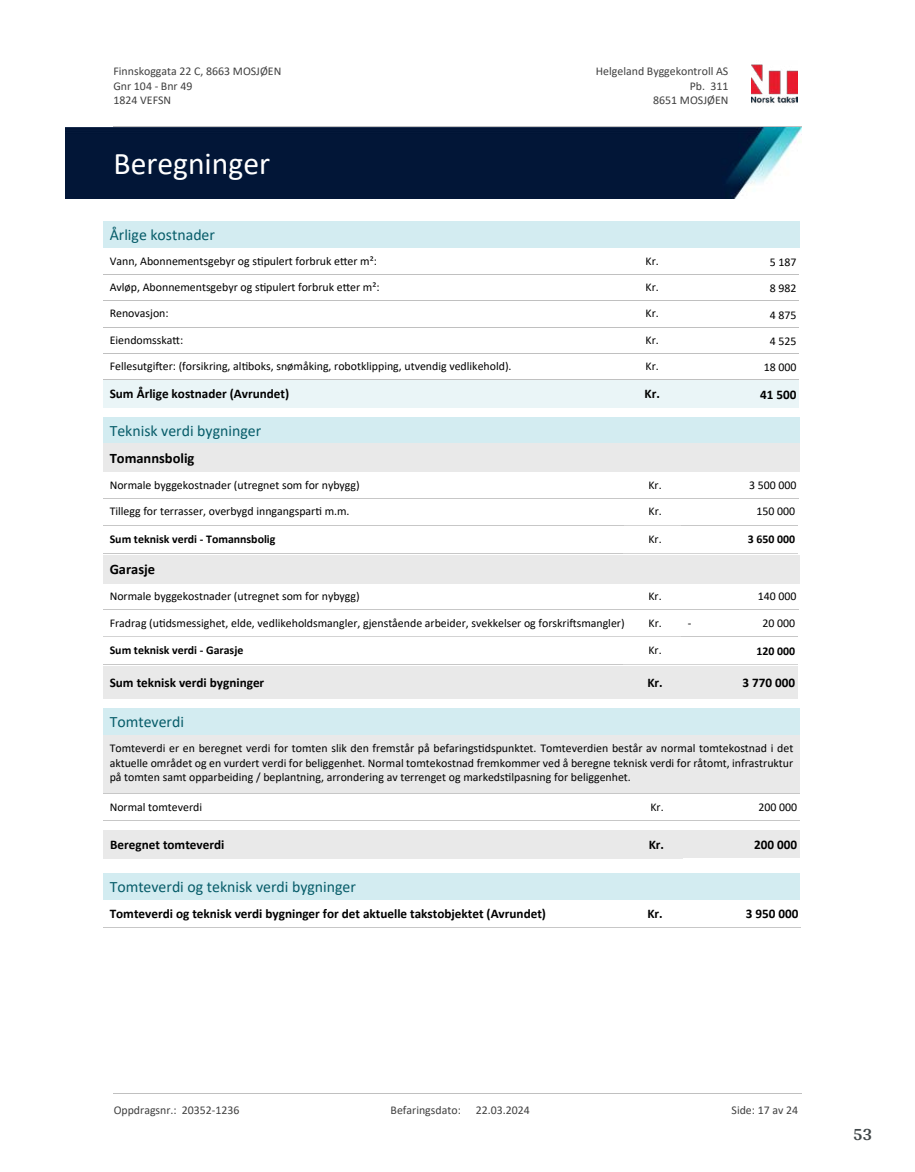
<style>
.page{position:relative;width:915px;height:1172px;background:#fff}
.page>*{position:absolute;margin:0;border:0;box-sizing:border-box;transform-origin:0 0}
.t1{font:31.65px "Calibri";color:#fff}
.t2{font:700 18px "Arya";color:#414749}
.t3{font:15.75px "Calibri";color:#065c69}
.t4{font:700 14.55px "Calibri";color:#000}
.t5{font:700 13.2px "Calibri";color:#000}
.t6{font:11.85px/14.4px "Calibri";color:#000;text-align:justify}
.t7{font:11.85px/14.5px "Calibri";color:#404040}
.t8{font:700 11.85px "Calibri";color:#000}
</style>
<div class="page">
<img style="left:65px;top:128px;width:736px;height:71px">
<div style="left:103px;top:417px;width:695px;height:26px;background:#d3ecf1"></div>
<div style="left:103px;top:443px;width:695px;height:29px;background:#e9e9e9"></div>
<hr style="left:103px;top:525px;width:520px;height:1px;background:#c7c7c7">
<hr style="left:623px;top:525px;width:58px;height:1px;background:#d3d3d3">
<hr style="left:681px;top:525px;width:116px;height:1px;background:#c7c7c7">
<hr style="left:103px;top:498px;width:520px;height:1px;background:#c7c7c7">
<hr style="left:681px;top:498px;width:117px;height:1px;background:#c7c7c7">
<hr style="left:623px;top:498px;width:58px;height:1px;background:#c7c7c7">
<hr style="left:103px;top:553px;width:520px;height:1px;background:#c7c7c7">
<hr style="left:623px;top:553px;width:58px;height:1px;background:#d3d3d3">
<hr style="left:681px;top:553px;width:116px;height:1px;background:#d3d3d3">
<div style="left:103px;top:555px;width:695px;height:28px;background:#e9e9e9"></div>
<hr style="left:103px;top:610px;width:520px;height:1px;background:#c7c7c7">
<hr style="left:681px;top:610px;width:117px;height:1px;background:#c7c7c7">
<hr style="left:103px;top:636px;width:520px;height:1px;background:#d3d3d3">
<hr style="left:702px;top:636px;width:95px;height:1px;background:#c7c7c7">
<hr style="left:623px;top:636px;width:58px;height:1px;background:#d3d3d3">
<hr style="left:623px;top:610px;width:58px;height:1px;background:#c7c7c7">
<hr style="left:103px;top:665px;width:520px;height:1px;background:#c7c7c7">
<hr style="left:623px;top:665px;width:58px;height:1px;background:#d3d3d3">
<hr style="left:681px;top:665px;width:116px;height:1px;background:#d3d3d3">
<svg style="left:681px;top:636px;width:21px;height:1px"></svg>
<div style="left:103px;top:666px;width:520px;height:33px;background:#e9e9e9"></div>
<div style="left:623px;top:666px;width:58px;height:33px;background:#e9e9e9"></div>
<div style="left:681px;top:666px;width:116px;height:33px;background:#e9e9e9"></div>
<div style="left:103px;top:222px;width:695px;height:26px;background:#d3ecf1"></div>
<hr style="left:103px;top:274px;width:521px;height:1px;background:#c0c0c0">
<hr style="left:624px;top:274px;width:58px;height:1px;background:#c0c0c0">
<hr style="left:682px;top:274px;width:116px;height:1px;background:#c0c0c0">
<hr style="left:103px;top:301px;width:521px;height:1px;background:#c0c0c0">
<hr style="left:624px;top:301px;width:58px;height:1px;background:#c0c0c0">
<hr style="left:682px;top:301px;width:116px;height:1px;background:#c0c0c0">
<hr style="left:103px;top:327px;width:521px;height:1px;background:#c0c0c0">
<hr style="left:624px;top:327px;width:58px;height:1px;background:#c0c0c0">
<hr style="left:682px;top:327px;width:116px;height:1px;background:#c0c0c0">
<hr style="left:103px;top:353px;width:521px;height:1px;background:#c0c0c0">
<hr style="left:624px;top:353px;width:58px;height:1px;background:#c0c0c0">
<hr style="left:682px;top:353px;width:116px;height:1px;background:#c0c0c0">
<div style="left:103px;top:380px;width:521px;height:28px;background:#eaf5f7"></div>
<div style="left:624px;top:380px;width:58px;height:28px;background:#eaf5f7"></div>
<div style="left:682px;top:380px;width:116px;height:28px;background:#eaf5f7"></div>
<div style="left:103px;top:709px;width:696px;height:26px;background:#d3ecf1"></div>
<div style="left:103px;top:735px;width:696px;height:59px;background:#e9e9e9"></div>
<hr style="left:103px;top:794px;width:696px;height:1px;background:#c7c7c7">
<hr style="left:103px;top:820px;width:522px;height:1px;background:#c7c7c7">
<hr style="left:625px;top:820px;width:58px;height:1px;background:#c7c7c7">
<hr style="left:683px;top:820px;width:116px;height:1px;background:#c7c7c7">
<div style="left:104px;top:830px;width:521px;height:28px;background:#e9e9e9"></div>
<div style="left:625px;top:830px;width:58px;height:28px;background:#e9e9e9"></div>
<div style="left:683px;top:830px;width:116px;height:28px;background:#e9e9e9"></div>
<div style="left:103px;top:873px;width:696px;height:27px;background:#d3ecf1"></div>
<hr style="left:103px;top:927px;width:520px;height:1px;background:#c7c7c7">
<hr style="left:623px;top:927px;width:58px;height:1px;background:#c7c7c7">
<hr style="left:681px;top:927px;width:120px;height:1px;background:#c7c7c7">
<img style="left:751px;top:64px;width:46px;height:40px">
<hr style="left:113px;top:127px;width:688px;height:1px;background:#c0c0c0">
<hr style="left:113px;top:1093px;width:688px;height:1px;background:#c0c0c0">
<p class="t7" style="left:113px;top:64px;width:169px">Finnskoggata 22 C, 8663 MOSJØEN<br>Gnr 104 - Bnr 49<br>1824 VEFSN</p>
<p class="t7" style="left:595px;top:64px;width:134px">Helgeland Byggekontroll AS</p>
<p class="t7" style="left:689px;top:78px;width:40px">Pb. 311</p>
<p class="t7" style="left:653px;top:93px;width:77px">8651 MOSJØEN</p>
<h1 class="t1" style="left:113px;top:142px;width:158px">Beregninger</h1>
<h3 class="t3" style="left:110px;top:224px;width:107px">Årlige kostnader</h3>
<p class="t6" style="left:110px;top:253px;width:268px">Vann, Abonnementsgebyr og s琀椀pulert forbruk e琀琀er m²:</p>
<p class="t6" style="left:645px;top:253px;width:15px">Kr.</p>
<p class="t6" style="left:769px;top:255px;width:28px">5 187</p>
<p class="t6" style="left:110px;top:280px;width:271px">Avløp, Abonnementsgebyr og s琀椀pulert forbruk e琀琀er m²:</p>
<p class="t6" style="left:645px;top:280px;width:15px">Kr.</p>
<p class="t6" style="left:769px;top:281px;width:28px">8 982</p>
<p class="t6" style="left:110px;top:306px;width:60px">Renovasjon:</p>
<p class="t6" style="left:645px;top:306px;width:15px">Kr.</p>
<p class="t6" style="left:769px;top:307px;width:28px">4 875</p>
<p class="t6" style="left:110px;top:332px;width:75px">Eiendomsska琀琀:</p>
<p class="t6" style="left:645px;top:332px;width:15px">Kr.</p>
<p class="t6" style="left:769px;top:333px;width:28px">4 525</p>
<p class="t6" style="left:110px;top:358px;width:403px">Fellesutgi昀琀er: (forsikring, al琀椀boks, snømåking, robotklipping, utvendig vedlikehold).</p>
<p class="t6" style="left:645px;top:358px;width:15px">Kr.</p>
<p class="t6" style="left:763px;top:360px;width:34px">18 000</p>
<p class="t5" style="left:110px;top:384px;width:181px">Sum Årlige kostnader (Avrundet)</p>
<p class="t5" style="left:644px;top:384px;width:17px">Kr.</p>
<p class="t5" style="left:759px;top:385px;width:38px">41 500</p>
<h3 class="t3" style="left:110px;top:419px;width:153px">Teknisk verdi bygninger</h3>
<p class="t4" style="left:110px;top:447px;width:86px">Tomannsbolig</p>
<p class="t6" style="left:110px;top:477px;width:251px">Normale byggekostnader (utregnet som for nybygg)</p>
<p class="t6" style="left:648px;top:477px;width:15px">Kr.</p>
<p class="t6" style="left:748px;top:477px;width:49px">3 500 000</p>
<p class="t6" style="left:110px;top:504px;width:241px">Tillegg for terrasser, overbygd inngangspar琀椀 m.m.</p>
<p class="t6" style="left:648px;top:504px;width:15px">Kr.</p>
<p class="t6" style="left:756px;top:504px;width:40px">150 000</p>
<p class="t8" style="left:110px;top:530px;width:167px">Sum teknisk verdi - Tomannsbolig</p>
<p class="t6" style="left:648px;top:531px;width:15px">Kr.</p>
<p class="t8" style="left:747px;top:531px;width:49px">3 650 000</p>
<p class="t4" style="left:110px;top:559px;width:47px">Garasje</p>
<p class="t6" style="left:110px;top:589px;width:251px">Normale byggekostnader (utregnet som for nybygg)</p>
<p class="t6" style="left:757px;top:589px;width:40px">140 000</p>
<p class="t6" style="left:110px;top:615px;width:516px">Fradrag (u琀椀dsmessighet, elde, vedlikeholdsmangler, gjenstående arbeider, svekkelser og forskri昀琀smangler)</p>
<p class="t6" style="left:648px;top:615px;width:15px">Kr.</p>
<p class="t6" style="left:762px;top:615px;width:34px">20 000</p>
<p class="t6" style="left:648px;top:589px;width:15px">Kr.</p>
<p class="t6" style="left:687px;top:615px;width:5px">-</p>
<p class="t8" style="left:110px;top:642px;width:135px">Sum teknisk verdi - Garasje</p>
<p class="t6" style="left:648px;top:643px;width:15px">Kr.</p>
<p class="t8" style="left:756px;top:642px;width:40px">120 000</p>
<p class="t5" style="left:110px;top:673px;width:156px">Sum teknisk verdi bygninger</p>
<p class="t5" style="left:647px;top:673px;width:17px">Kr.</p>
<p class="t5" style="left:742px;top:673px;width:54px">3 770 000</p>
<h3 class="t3" style="left:110px;top:711px;width:76px">Tomteverdi</h3>
<p class="t6" style="left:110px;top:741px;width:685px">Tomteverdi er en beregnet verdi for tomten slik den fremstår på befarings琀椀dspunktet. Tomteverdien består av normal tomtekostnad i det aktuelle området og en vurdert verdi for beliggenhet. Normal tomtekostnad fremkommer ved å beregne teknisk verdi for råtomt, infrastruktur på tomten samt opparbeiding / beplantning, arrondering av terrenget og markeds琀椀lpasning for beliggenhet.</p>
<p class="t6" style="left:110px;top:799px;width:94px">Normal tomteverdi</p>
<p class="t6" style="left:650px;top:799px;width:15px">Kr.</p>
<p class="t6" style="left:758px;top:799px;width:40px">200 000</p>
<p class="t5" style="left:110px;top:835px;width:116px">Beregnet tomteverdi</p>
<p class="t5" style="left:648px;top:835px;width:17px">Kr.</p>
<p class="t5" style="left:754px;top:835px;width:44px">200 000</p>
<h3 class="t3" style="left:110px;top:876px;width:248px">Tomteverdi og teknisk verdi bygninger</h3>
<p class="t5" style="left:110px;top:904px;width:437px">Tomteverdi og teknisk verdi bygninger for det aktuelle takstobjektet (Avrundet)</p>
<p class="t5" style="left:647px;top:904px;width:17px">Kr.</p>
<p class="t5" style="left:745px;top:904px;width:54px">3 950 000</p>
<p class="t7" style="left:114px;top:1102px;width:127px">Oppdragsnr.: 20352-1236</p>
<p class="t7" style="left:390px;top:1102px;width:72px">Befaringsdato:</p>
<p class="t7" style="left:475px;top:1102px;width:55px">22.03.2024</p>
<p class="t7" style="left:731px;top:1102px;width:68px">Side: 17 av 24</p>
<h2 class="t2" style="left:852px;top:1123px;width:21px">53</h2>
</div>
